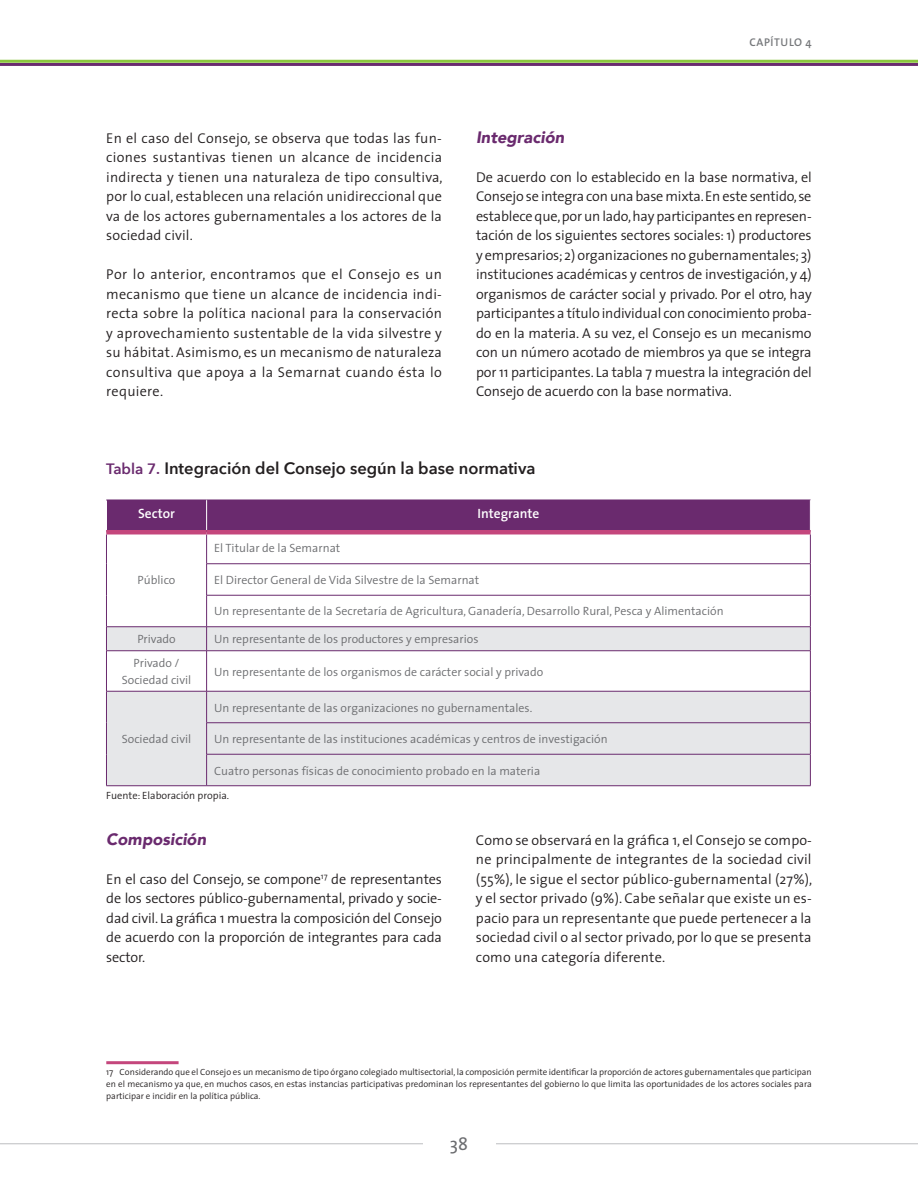
<style>
.page{position:relative;width:918px;height:1188px;background:#fff}
.page>*{position:absolute;margin:0;border:0;box-sizing:border-box;transform-origin:0 0}
.t1{font:18px "The Sans";color:#6c6d70}
.t2{font:600 16.5px "Avenir Next";color:#231f20}
.t3{font:italic 900 16.5px "Avenir";color:#6a2a6e}
.t4{font:300 14.25px/19.5px "The Sans";letter-spacing:.005em;color:#231f20;text-align:justify}
.t5{font:600 13.5px "The Sans";color:#fff}
.t6{font:300 12px/16.5px "The Sans";color:#6c6d70;text-align:center}
.t7{font:600 11.25px "The Sans";letter-spacing:.055em;color:#76787b}
.t8{font:300 10.5px "The Sans";color:#231f20}
.t9{font:300 9px/12px "The Sans";color:#231f20;text-align:justify}
.s1{font-size:15px;color:#6a2a6e}
</style>
<div class="page">
<hr style="left:0;top:63px;width:918px;height:3px;background:#6a2a6e">
<hr style="left:0;top:60px;width:918px;height:3px;background:#8bc63e">
<hr style="left:0;top:1143px;width:918px;height:1px;background:#bcbdc0">
<div style="left:423px;top:1137px;width:72px;height:20px;background:#fff"></div>
<hr style="left:106px;top:1061px;width:73px;height:3px;background:#c4467c">
<div style="left:107px;top:501px;width:703px;height:29px;background:#6a2a6e"></div>
<svg style="left:107px;top:627px;width:703px;height:158px;fill:#e6e7e9"></svg>
<hr style="left:206px;top:534px;width:1px;height:30px;background:#6a2a6e">
<hr style="left:206px;top:563px;width:605px;height:1px;background:#6a2a6e">
<hr style="left:206px;top:564px;width:1px;height:31px;background:#6a2a6e">
<hr style="left:206px;top:595px;width:605px;height:1px;background:#6a2a6e">
<hr style="left:206px;top:595px;width:1px;height:32px;background:#6a2a6e">
<hr style="left:206px;top:651px;width:1px;height:40px;background:#6a2a6e">
<hr style="left:106px;top:785px;width:101px;height:1px;background:#6a2a6e">
<hr style="left:106px;top:500px;width:101px;height:1px;background:#6a2a6e">
<hr style="left:207px;top:500px;width:604px;height:1px;background:#6a2a6e">
<hr style="left:206px;top:500px;width:1px;height:30px;background:#fff">
<hr style="left:810px;top:500px;width:1px;height:30px;background:#fff">
<hr style="left:106px;top:626px;width:101px;height:1px;background:#6a2a6e">
<hr style="left:106px;top:650px;width:101px;height:1px;background:#6a2a6e">
<hr style="left:207px;top:626px;width:604px;height:1px;background:#6a2a6e">
<svg style="left:206px;top:627px;width:1px;height:24px"></svg>
<hr style="left:207px;top:650px;width:604px;height:1px;background:#6a2a6e">
<hr style="left:106px;top:691px;width:101px;height:1px;background:#6a2a6e">
<hr style="left:207px;top:691px;width:604px;height:1px;background:#6a2a6e">
<hr style="left:206px;top:691px;width:1px;height:32px;background:#6a2a6e">
<hr style="left:206px;top:722px;width:605px;height:1px;background:#6a2a6e">
<hr style="left:206px;top:723px;width:1px;height:31px;background:#6a2a6e">
<hr style="left:206px;top:754px;width:605px;height:1px;background:#6a2a6e">
<hr style="left:206px;top:754px;width:1px;height:32px;background:#6a2a6e">
<hr style="left:106px;top:530px;width:101px;height:4px;background:#c4467c">
<hr style="left:207px;top:530px;width:604px;height:4px;background:#c4467c">
<hr style="left:106px;top:534px;width:1px;height:30px;background:#6a2a6e">
<hr style="left:810px;top:534px;width:1px;height:30px;background:#6a2a6e">
<hr style="left:106px;top:564px;width:1px;height:31px;background:#6a2a6e">
<hr style="left:810px;top:564px;width:1px;height:31px;background:#6a2a6e">
<hr style="left:106px;top:595px;width:1px;height:32px;background:#6a2a6e">
<hr style="left:810px;top:595px;width:1px;height:32px;background:#6a2a6e">
<svg style="left:106px;top:627px;width:1px;height:24px"></svg>
<svg style="left:810px;top:627px;width:1px;height:24px"></svg>
<hr style="left:106px;top:651px;width:1px;height:40px;background:#6a2a6e">
<hr style="left:810px;top:651px;width:1px;height:40px;background:#6a2a6e">
<hr style="left:106px;top:691px;width:1px;height:32px;background:#6a2a6e">
<hr style="left:810px;top:691px;width:1px;height:32px;background:#6a2a6e">
<hr style="left:106px;top:723px;width:1px;height:31px;background:#6a2a6e">
<hr style="left:810px;top:723px;width:1px;height:31px;background:#6a2a6e">
<hr style="left:106px;top:754px;width:1px;height:32px;background:#6a2a6e">
<hr style="left:810px;top:754px;width:1px;height:32px;background:#6a2a6e">
<hr style="left:207px;top:785px;width:604px;height:1px;background:#6a2a6e">
<p class="t4" style="left:106px;top:128px;width:338px">En el caso del Consejo, se observa que todas las fun&shy;ciones sustantivas tienen un alcance de incidencia indirecta y tienen una naturaleza de tipo consultiva, por lo cual, establecen una relación unidireccional que va de los actores gubernamentales a los actores de la sociedad civil.</p>
<p class="t4" style="left:106px;top:264px;width:337px">Por lo anterior, encontramos que el Consejo es un mecanismo que tiene un alcance de incidencia indi&shy;recta sobre la política nacional para la conservación y aprovechamiento sustentable de la vida silvestre y su hábitat. Asimismo, es un mecanismo de naturaleza consultiva que apoya a la Semarnat cuando ésta lo requiere.</p>
<p class="t7" style="left:750px;top:33px;width:64px">CAPÍTULO 4</p>
<p class="t3" style="left:476px;top:123px;width:90px">Integración</p>
<p class="t4" style="left:476px;top:167px;width:337px">De acuerdo con lo establecido en la base normativa, el Consejo se integra con una base mixta. En este sentido, se establece que, por un lado, hay participantes en represen&shy;tación de los siguientes sectores sociales: 1) productores y empresarios; 2) organizaciones no gubernamentales; 3) instituciones académicas y centros de investigación, y 4) organismos de carácter social y privado. Por el otro, hay participantes a título individual con conocimiento proba&shy;do en la materia. A su vez, el Consejo es un mecanismo con un número acotado de miembros ya que se integra por 11 participantes. La tabla 7 muestra la integración del Consejo de acuerdo con la base normativa.</p>
<p class="t2" style="left:106px;top:454px;width:431px"><span class="s1">Tabla 7.</span> Integración del Consejo según la base normativa</p>
<p class="t5" style="left:138px;top:502px;width:38px">Sector</p>
<p class="t5" style="left:477px;top:502px;width:64px">Integrante</p>
<p class="t6" style="left:138px;top:571px;width:39px">Público</p>
<p class="t6" style="left:214px;top:540px;width:128px">El Titular de la Semarnat</p>
<p class="t6" style="left:214px;top:571px;width:267px">El Director General de Vida Silvestre de la Semarnat</p>
<p class="t6" style="left:214px;top:603px;width:511px">Un representante de la Secretaría de Agricultura, Ganadería, Desarrollo Rural, Pesca y Alimentación</p>
<p class="t6" style="left:137px;top:631px;width:40px">Privado</p>
<p class="t6" style="left:214px;top:631px;width:266px">Un representante de los productores y empresarios</p>
<p class="t6" style="left:122px;top:655px;width:71px">Privado /<br>Sociedad civil</p>
<p class="t6" style="left:214px;top:663px;width:331px">Un representante de los organismos de carácter social y privado</p>
<p class="t6" style="left:214px;top:699px;width:320px">Un representante de las organizaciones no gubernamentales.</p>
<p class="t6" style="left:214px;top:730px;width:395px">Un representante de las instituciones académicas y centros de investigación</p>
<p class="t6" style="left:214px;top:762px;width:328px">Cuatro personas físicas de conocimiento probado en la materia</p>
<p class="t8" style="left:106px;top:787px;width:124px">Fuente: Elaboración propia.</p>
<p class="t3" style="left:106px;top:825px;width:101px">Composición</p>
<p class="t4" style="left:106px;top:869px;width:337px">En el caso del Consejo, se compone<sup>17</sup> de representantes de los sectores público-gubernamental, privado y socie&shy;dad civil. La gráfica 1 muestra la composición del Consejo de acuerdo con la proporción de integrantes para cada sector.</p>
<p class="t6" style="left:122px;top:730px;width:71px">Sociedad civil</p>
<p class="t4" style="left:476px;top:830px;width:338px">Como se observará en la gráfica 1, el Consejo se compo&shy;ne principalmente de integrantes de la sociedad civil (55%), le sigue el sector público-gubernamental (27%), y el sector privado (9%). Cabe señalar que existe un es&shy;pacio para un representante que puede pertenecer a la sociedad civil o al sector privado, por lo que se presenta como una categoría diferente.</p>
<p class="t9" style="left:106px;top:1065px;width:707px">17 Considerando que el Consejo es un mecanismo de tipo órgano colegiado multisectorial, la composición permite identificar la proporción de actores gubernamentales que participan en el mecanismo ya que, en muchos casos, en estas instancias participativas predominan los representantes del gobierno lo que limita las oportunidades de los actores sociales para participar e incidir en la política pública.</p>
<p class="t1" style="left:450px;top:1129px;width:20px">38</p>
</div>
